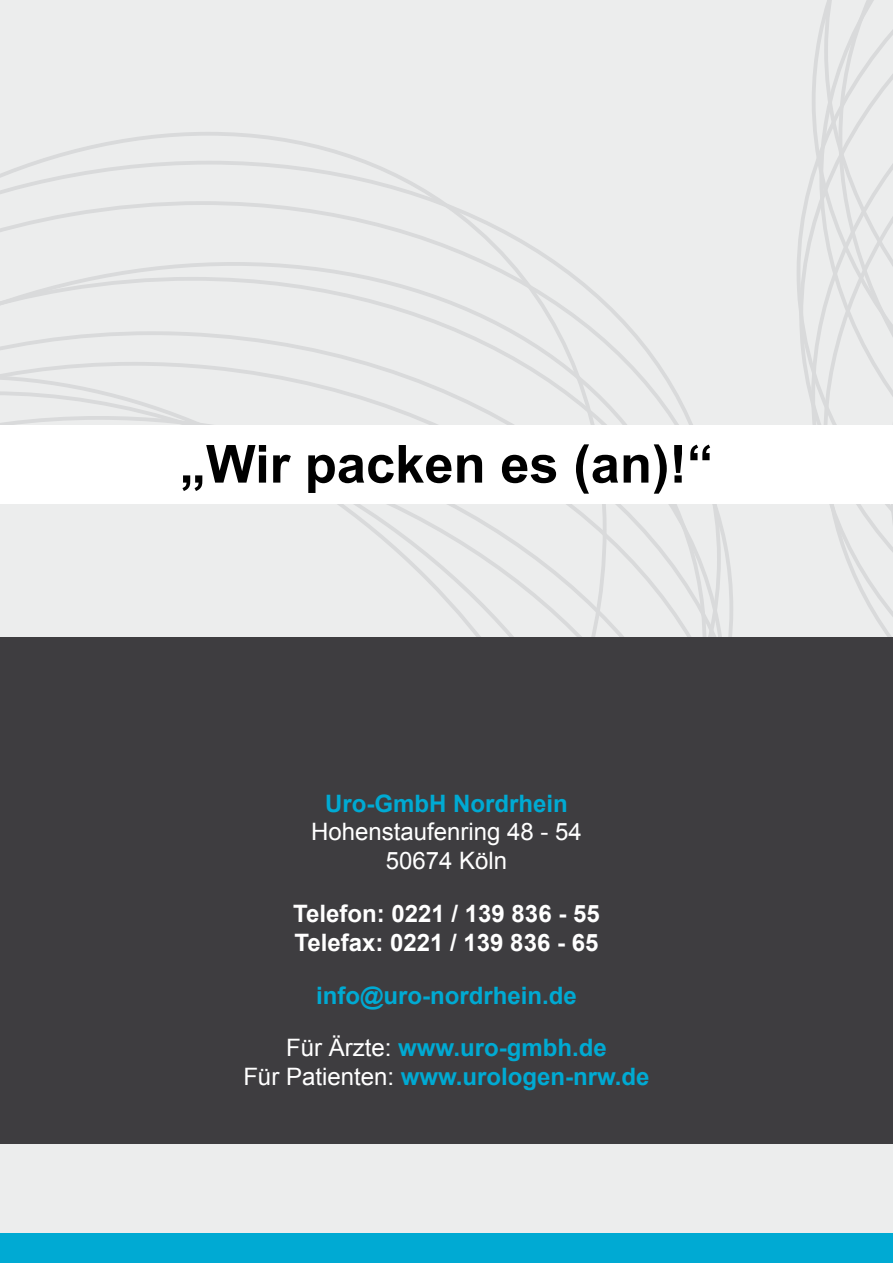
<style>
.page{position:relative;width:893px;height:1263px;background:#fff}
.page>*{position:absolute;margin:0;border:0;box-sizing:border-box;transform-origin:0 0}
.t1{font:700 52.5px "Arial";color:#000}
.t2{font:700 24px/52.8px "Arial";color:#00aad3;text-align:center}
.t3{font:700 24px/28.8px "Arial";color:#fff}
.t4{font:24px/28.8px "Arial";color:#fff;text-align:center}
.s1{font-weight:400;color:#fff}
</style>
<div class="page">
<div style="left:0;top:0;width:893px;height:703px;background:#eceded"></div>
<svg style="left:797px;top:173px;width:27px;height:465px"></svg>
<svg style="left:812px;top:13px;width:12px;height:569px"></svg>
<svg style="left:824px;top:0;width:69px;height:638px"></svg>
<svg style="left:0;top:161px;width:721px;height:477px"></svg>
<div style="left:0;top:638px;width:893px;height:506px;background:#3e3d40"></div>
<div style="left:0;top:1144px;width:893px;height:89px;background:#eceded"></div>
<div style="left:0;top:1233px;width:893px;height:30px;background:#00aad3"></div>
<div style="left:0;top:425px;width:893px;height:79px;background:#fff"></div>
<h1 class="t1" style="left:180px;top:430px;width:535px">„Wir packen es (an)!“</h1>
<p class="t2" style="left:325px;top:778px;width:244px">Uro-GmbH Nordrhein</p>
<p class="t4" style="left:311px;top:818px;width:272px">Hohenstaufenring 48 - 54<br>50674 Köln</p>
<p class="t3" style="left:293px;top:900px;width:308px">Telefon: 0221 / 139 836 - 55<br>Telefax: 0221 / 139 836 - 65</p>
<p class="t2" style="left:286px;top:970px;width:322px">info@uro-nordrhein.de<br><span class="s1">Für Ärzte:</span> www.uro-gmbh.de</p>
<p class="t2" style="left:243px;top:1051px;width:408px"><span class="s1">Für Patienten:</span> www.urologen-nrw.de</p>
</div>
